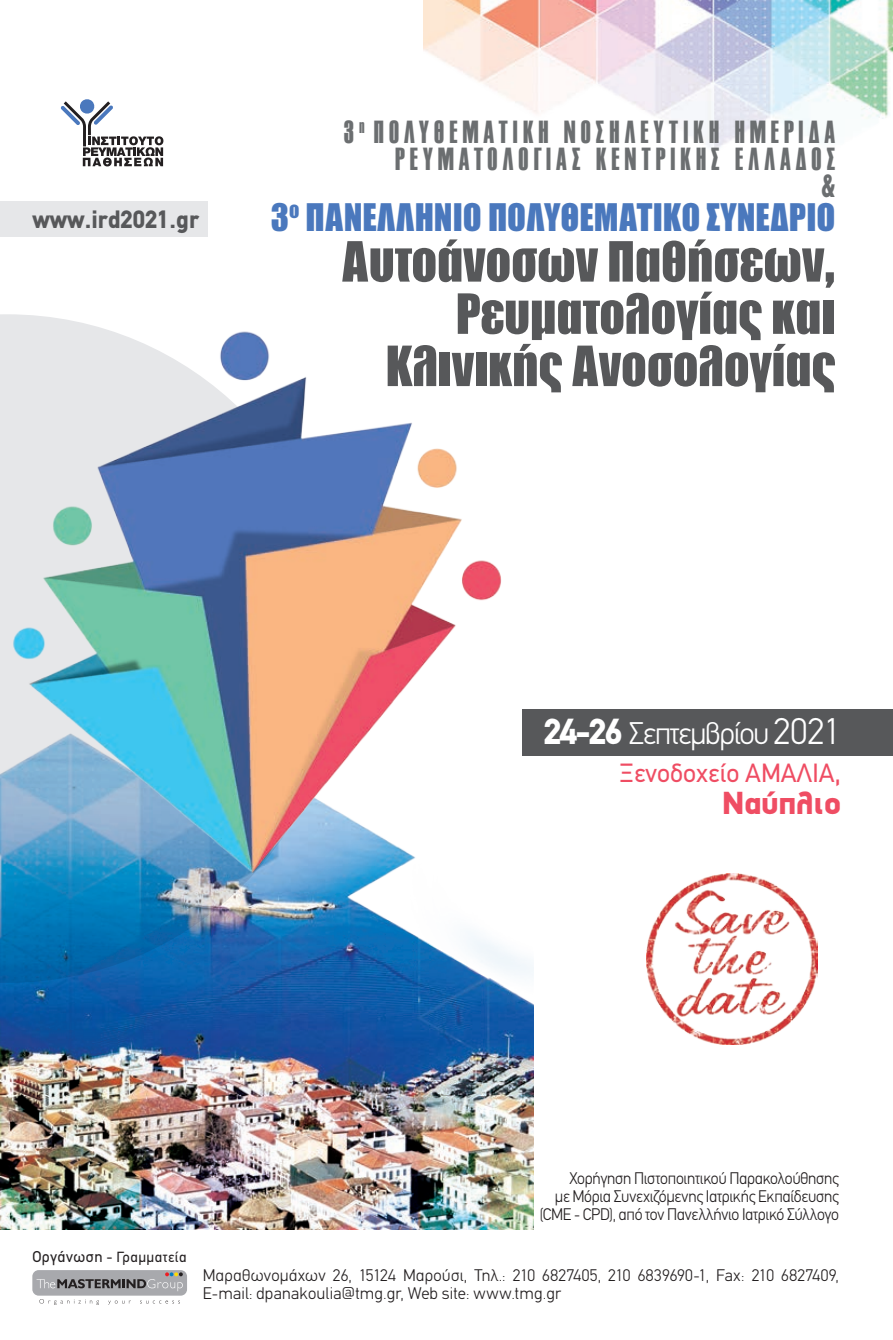
<style>
.page{position:relative;width:893px;height:1340px;background:#fff}
.page>*{position:absolute;margin:0;border:0;box-sizing:border-box;transform-origin:0 0}
.t1{font:900 53.77px/52.2px "PF Fusion Sans";color:#57585a;text-align:right}
.t2{font:900 36.9px "PF Fusion Sans";color:#4a78bd}
.t3{font:900 32.18px "PF Din Display";color:#ef4d63}
.t4{font:300 31.5px "PF Din Text";letter-spacing:-.05em;color:#fff}
.t5{font:500 29.93px/27px "PF Fusion Sans";letter-spacing:.15em;color:#6b6e70;text-align:right}
.t6{font:26.55px "PF Din Text";color:#ef4d63}
.t7{font:900 25.2px "PF Din Text";color:#57585a}
.t8{font:300 16.88px/18px "PF Din Text";letter-spacing:.01em;color:#231f20}
.t9{font:300 16.88px/18px "PF Din Text";letter-spacing:-.01em;color:#231f20;text-align:right;scale:.95 1}
.t10{font:14.85px "PF Din Text";letter-spacing:.03em;color:#231f20}
.s1{font-weight:900;font-size:36.45px}
.s2{font-size:37.12px}
.s3{font-size:29.7px}
.s4{font-size:15.75px}
</style>
<div class="page">
<img style="left:424px;top:0;width:469px;height:150px">
<img style="left:0;top:918px;width:533px;height:311px">
<div style="left:522px;top:708px;width:371px;height:47px;background:#57585a"></div>
<svg style="left:61px;top:99px;width:102px;height:67px"></svg>
<img style="left:0;top:314px;width:568px;height:604px">
<div style="left:32px;top:1270px;width:155px;height:25px;background:#a8a9ad;border-radius:6px"></div>
<svg style="left:39px;top:1299px;width:60px;height:5px"></svg>
<svg style="left:108px;top:1300px;width:23px;height:4px"></svg>
<svg style="left:140px;top:1300px;width:40px;height:3px"></svg>
<svg style="left:37px;top:1272px;width:146px;height:19px"></svg>
<div style="left:0;top:201px;width:207px;height:35px;background:#e6e7e9"></div>
<img style="left:646px;top:873px;width:172px;height:171px">
<p class="t7" style="left:32px;top:204px;width:168px">www.ird2021.gr</p>
<p class="t5" style="left:343px;top:118px;width:494px">3<sup>η</sup> ΠΟΛΥΘΕΜΑΤΙΚΗ ΝΟΣΗΛΕΥΤΙΚΉ ΗΜΕΡΊΔΑ<br>ΡΕΥΜΑΤΟΛΟΓΊΑΣ ΚΕΝΤΡΙΚΉΣ ΕΛΛΆΔΟΣ<br>&amp;</p>
<p class="t2" style="left:270px;top:194px;width:566px">3<sup>ο</sup> ΠΑΝΕΛΛΗΝΙΟ ΠΟΛΥΘΕΜΑΤΙΚΟ ΣΥΝΕΔΡΙΟ</p>
<p class="t1" style="left:341px;top:234px;width:495px">Αυτοάνοσων Παθήσεων,<br>Ρευματολογίας και<br>Κλινικής Ανοσολογίας</p>
<p class="t4" style="left:544px;top:714px;width:299px"><span class="s1">24-26</span> Σεπτεμβρίου <span class="s2">2021</span></p>
<p class="t6" style="left:619px;top:757px;width:224px">Ξενοδοχείο ΑΜΑΛΙΑ<span class="s3">,</span></p>
<p class="t3" style="left:722px;top:783px;width:121px">Ναύπλιο</p>
<p class="t10" style="left:32px;top:1247px;width:156px"><span class="s4">Οργάνωση -</span> Γραμματεία</p>
<p class="t9" style="left:539px;top:1168px;width:317px">Χορήγηση Πιστοποιητικού Παρακολούθησης<br>με Μόρια Συνεχιζόμενης Ιατρικής Εκπαίδευσης (CME - CPD), από τον Πανελλήνιο Ιατρικό Σύλλογο</p>
<p class="t8" style="left:203px;top:1265px;width:638px">Μαραθωνομάχων 26, 15124 Μαρούσι, Τηλ.: 210 6827405, 210 6839690-1, Fax: 210 6827409,<br>E-mail: dpanakoulia@tmg.gr, Web site: www.tmg.gr</p>
</div>
